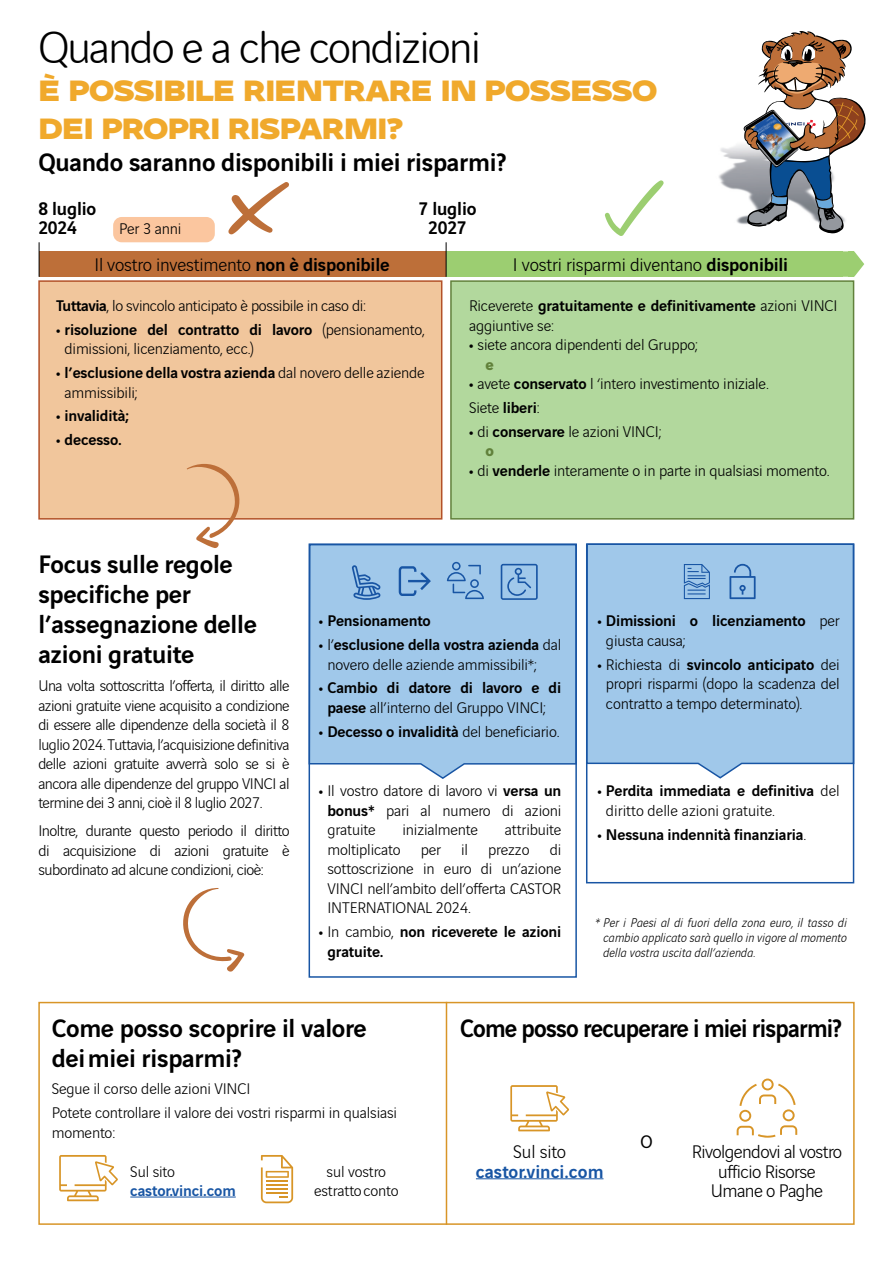
<style>
.page{position:relative;width:893px;height:1263px;background:#fff}
.page>*{position:absolute;margin:0;border:0;box-sizing:border-box;transform-origin:0 0}
.t1{font:300 48px "Vinci Rounded";letter-spacing:-.04em;color:#000}
.t2{font:900 31.5px/37.8px "Vinci Sans Expanded";letter-spacing:-.025em;color:#f0a92c}
.t3{font:500 27px/30px "Vinci Sans";letter-spacing:-.01em;color:#000}
.t4{font:500 27px "Vinci Sans";letter-spacing:-.03em;color:#000;scale:.94 1}
.t5{font:300 27px "Vinci Sans";color:#000}
.t6{font:300 19.5px/19.5px "Vinci Sans";letter-spacing:-.02em;color:#000;text-align:center}
.t7{font:500 19.5px/19.5px "Vinci Sans";letter-spacing:-.01em;color:#000}
.t8{font:500 19.5px "Vinci Sans";color:#1855a4}
.t9{font:300 16.5px/19.5px "Vinci Sans";letter-spacing:-.01em;color:#000}
.t10{font:500 16.5px/19.5px "Vinci Sans";letter-spacing:-.01em;color:#000}
.t11{font:500 16.5px "Vinci Sans";letter-spacing:-.01em;color:#1855a4}
.t12{font:italic 300 13.5px/15px "Vinci Sans";letter-spacing:.01em;color:#000;text-align:justify}
.s1{font-weight:500}
.s2{font-weight:700}
.s3{font-weight:700;color:#61813b}
.s4{font-weight:300}
</style>
<div class="page">
<div style="left:38px;top:1002px;width:817px;height:223px;border:2px solid #d89527"></div>
<hr style="left:446px;top:1002px;width:1px;height:223px;background:#d89527">
<svg style="left:308px;top:543px;width:266px;height:237px;background:#a5caea"></svg>
<svg style="left:589px;top:543px;width:266px;height:236px;background:#a4caea"></svg>
<div style="left:586px;top:543px;width:268px;height:340px;border:2px solid #1855a4"></div>
<div style="left:309px;top:543px;width:268px;height:435px;border:2px solid #1855a4"></div>
<div style="left:38px;top:280px;width:404px;height:240px;background:#f1c69c;border:2px solid #b35128"></div>
<div style="left:450px;top:280px;width:404px;height:240px;background:#b2d89d;border:2px solid #61813b"></div>
<div style="left:113px;top:217px;width:102px;height:25px;background:#fbc69f;border-radius:9px"></div>
<svg style="left:843px;top:251px;width:21px;height:26px"></svg>
<div style="left:39px;top:251px;width:409px;height:26px;background:#bd6f39"></div>
<div style="left:446px;top:251px;width:397px;height:26px;background:#9cce71"></div>
<hr style="left:39px;top:242px;width:1px;height:35px;background:#000">
<hr style="left:446px;top:242px;width:1px;height:35px;background:#000">
<svg style="left:510px;top:1085px;width:59px;height:46px"></svg>
<svg style="left:737px;top:1078px;width:60px;height:60px"></svg>
<svg style="left:261px;top:1155px;width:32px;height:48px"></svg>
<svg style="left:59px;top:1155px;width:59px;height:46px"></svg>
<img style="left:719px;top:144px;width:116px;height:90px">
<svg style="left:743px;top:31px;width:123px;height:202px"></svg>
<svg style="left:447px;top:562px;width:37px;height:37px"></svg>
<svg style="left:352px;top:565px;width:29px;height:35px"></svg>
<svg style="left:501px;top:564px;width:37px;height:36px"></svg>
<svg style="left:399px;top:566px;width:32px;height:30px"></svg>
<svg style="left:729px;top:564px;width:27px;height:35px"></svg>
<svg style="left:684px;top:564px;width:26px;height:35px"></svg>
<hr style="left:476px;top:1178px;width:127px;height:1px;background:#1855a4">
<hr style="left:130px;top:1196px;width:106px;height:1px;background:#1855a4">
<svg style="left:187px;top:464px;width:57px;height:84px"></svg>
<svg style="left:183px;top:888px;width:62px;height:84px"></svg>
<svg style="left:605px;top:180px;width:59px;height:56px"></svg>
<svg style="left:228px;top:182px;width:61px;height:53px"></svg>
<h1 class="t1" style="left:38px;top:14px;width:444px">Quando e a che condizioni</h1>
<h2 class="t2" style="left:38px;top:68px;width:621px">È POSSIBILE RIENTRARE IN POSSESSO<br>DEI PROPRI RISPARMI?</h2>
<h3 class="t3" style="left:38px;top:144px;width:469px">Quando saranno disponibili i miei risparmi?</h3>
<p class="t7" style="left:38px;top:197px;width:59px">8 luglio<br>2024</p>
<p class="t9" style="left:119px;top:217px;width:64px">Per 3 anni</p>
<p class="t6" style="left:94px;top:253px;width:297px">Il vostro investimento <span class="s1">non è disponibile</span></p>
<p class="t7" style="left:419px;top:197px;width:59px;text-align:center">7 luglio<br>2027</p>
<p class="t6" style="left:513px;top:253px;width:277px">I vostri risparmi diventano <span class="s1">disponibili</span></p>
<p class="t9" style="left:56px;top:294px;width:311px"><span class="s1">Tuttavia</span>, lo svincolo anticipato è possibile in caso di:</p>
<p class="t9" style="left:65px;top:318px;width:362px;text-indent:-8px"><span class="s2">•</span> <span class="s1">risoluzione del contratto di lavoro</span> (pensionamento, dimissioni, licenziamento, ecc.)</p>
<p class="t9" style="left:65px;top:361px;width:362px;text-indent:-8px"><span class="s2">•</span> <span class="s1">l’esclusione della vostra azienda</span> dal novero delle aziende ammissibili;</p>
<p class="t10" style="left:56px;top:405px;width:74px"><span class="s2">•</span> invalidità;</p>
<p class="t10" style="left:56px;top:428px;width:67px"><span class="s2">•</span> decesso.</p>
<p class="t9" style="left:469px;top:294px;width:370px">Riceverete <span class="s1">gratuitamente e definitivamente</span> azioni VINCI aggiuntive se:</p>
<p class="t9" style="left:485px;top:333px;width:214px;text-indent:-16px"><span class="s2">•</span> siete ancora dipendenti del Gruppo; <span class="s3">e</span></p>
<p class="t9" style="left:469px;top:370px;width:301px;line-height:23.7px"><span class="s2">•</span> avete <span class="s1">conservato</span> l ‘intero investimento iniziale.<br>Siete <span class="s1">liberi</span>:</p>
<p class="t9" style="left:485px;top:420px;width:178px;text-indent:-16px"><span class="s2">•</span> di <span class="s1">conservare</span> le azioni VINCI; <span class="s3">o</span></p>
<p class="t9" style="left:469px;top:459px;width:362px"><span class="s2">•</span> di <span class="s1">venderle</span> interamente o in parte in qualsiasi momento.</p>
<h3 class="t3" style="left:38px;top:546px;width:220px">Focus sulle regole specifiche per l’assegnazione delle azioni gratuite</h3>
<p class="t9" style="left:38px;top:674px;width:253px;text-align:justify">Una volta sottoscritta l’offerta, il diritto alle azioni gratuite viene acquisito a condizione di essere alle dipendenze della società il 8 luglio 2024. Tuttavia, l’acquisizione definitiva delle azioni gratuite avverrà solo se si è ancora alle dipendenze del gruppo VINCI al termine dei 3 anni, cioè il 8 luglio 2027.</p>
<p class="t9" style="left:38px;top:819px;width:253px;text-align:justify">Inoltre, durante questo periodo il diritto di acquisizione di azioni gratuite è subordinato ad alcune condizioni, cioè:</p>
<p class="t10" style="left:319px;top:610px;width:113px"><span class="s2">•</span> Pensionamento</p>
<p class="t9" style="left:327px;top:634px;width:235px;text-indent:-8px"><span class="s2">•</span> l’<span class="s1">esclusione della vostra azienda</span> dal novero delle aziende ammissibili*;</p>
<p class="t10" style="left:319px;top:677px;width:244px;text-align:center"><span class="s2">•</span> Cambio di datore di lavoro e di paese <span class="s4">all’interno del Gruppo VINCI;</span></p>
<p class="t10" style="left:319px;top:720px;width:242px"><span class="s2">•</span> Decesso o invalidità <span class="s4">del beneficiario.</span></p>
<p class="t10" style="left:606px;top:610px;width:235px;text-indent:-8px"><span class="s2">•</span> Dimissioni o licenziamento <span class="s4">per giusta causa;</span></p>
<p class="t9" style="left:606px;top:653px;width:235px;text-align:justify;text-indent:-8px"><span class="s2">•</span> Richiesta di <span class="s1">svincolo anticipato</span> dei propri risparmi (dopo la scadenza del contratto a tempo determinato).</p>
<p class="t9" style="left:606px;top:780px;width:235px;text-indent:-8px"><span class="s2">•</span> <span class="s1">Perdita immediata e definitiva</span> del diritto delle azioni gratuite.</p>
<p class="t10" style="left:597px;top:823px;width:210px"><span class="s2">•</span> Nessuna indennità finanziaria<span class="s4">.</span></p>
<p class="t9" style="left:327px;top:780px;width:235px;text-align:justify;text-indent:-8px"><span class="s2">•</span> Il vostro datore di lavoro vi <span class="s1">versa un bonus*</span> pari al numero di azioni gratuite</p>
<p class="t9" style="left:327px;top:819px;width:235px;text-align:justify;text-indent:178px">attribuite moltiplicato per il prezzo di sottoscrizione in euro di un’azione VINCI nell’ambito dell’offerta CASTOR INTERNATIONAL 2024.</p>
<p class="t10" style="left:327px;top:920px;width:235px;text-indent:-8px"><span class="s2">•</span> <span class="s4">In cambio,</span> non riceverete le azioni gratuite.</p>
<p class="t12" style="left:603px;top:914px;width:245px;text-indent:-8px">* Per i Paesi al di fuori della zona euro, il tasso di cambio applicato sarà quello in vigore al momento della vostra uscita dall’azienda.</p>
<p class="t9" style="left:402px;top:819px;width:77px">inizialmente</p>
<h3 class="t3" style="left:52px;top:1011px;width:317px">Come posso scoprire il valore</h3>
<h3 class="t4" style="left:460px;top:1007px;width:407px">Come posso recuperare i miei risparmi?</h3>
<h3 class="t3" style="left:52px;top:1041px;width:191px">dei miei risparmi?</h3>
<p class="t9" style="left:52px;top:1076px;width:347px;line-height:23.7px">Segue il corso delle azioni VINCI<br>Potete controllare il valore dei vostri risparmi in qualsiasi</p>
<p class="t9" style="left:52px;top:1121px;width:65px">momento:</p>
<p class="t6" style="left:513px;top:1140px;width:54px">Sul sito</p>
<p class="t9" style="left:130px;top:1160px;width:46px">Sul sito</p>
<p class="t8" style="left:476px;top:1156px;width:129px">castor.vinci.com</p>
<p class="t11" style="left:130px;top:1178px;width:107px">castor.vinci.com</p>
<p class="t9" style="left:314px;top:1160px;width:86px;text-align:center">sul vostro estratto conto</p>
<h3 class="t5" style="left:640px;top:1120px;width:14px">o</h3>
<p class="t6" style="left:692px;top:1140px;width:152px">Rivolgendovi al vostro ufficio Risorse<br>Umane o Paghe</p>
</div>
